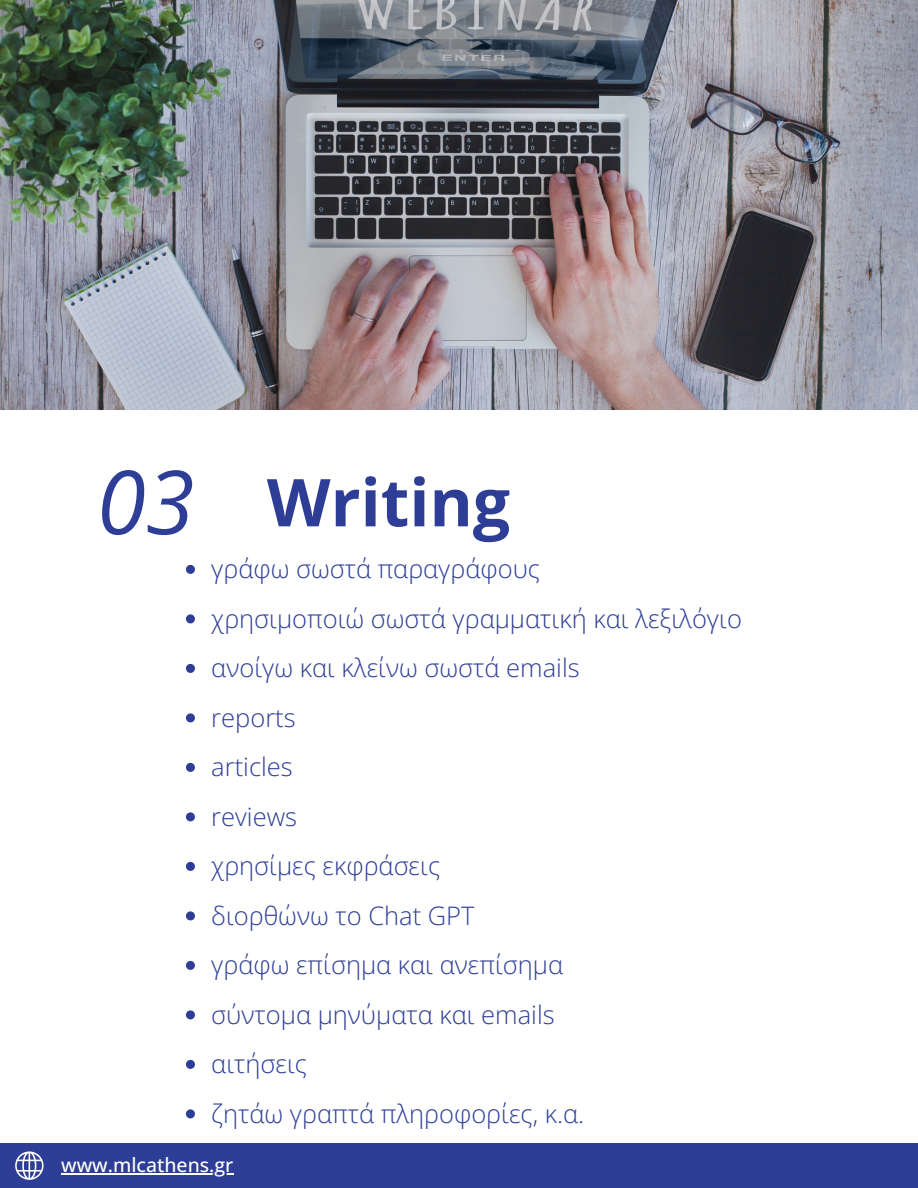
<style>
.page{position:relative;width:918px;height:1188px;background:#fff}
.page>*{position:absolute;margin:0;border:0;box-sizing:border-box;transform-origin:0 0}
.t1{font:italic 88.5px "Open Sans";color:#2e3e96}
.t2{font:700 66px "Open Sans";color:#2e3e96}
.t3{font:300 25.5px "Open Sans";color:#2e3e96}
.t4{font:500 19.5px "Open Sans";color:#fff}
</style>
<div class="page">
<img style="left:0;top:0;width:918px;height:410px">
<svg style="left:186px;top:565px;width:9px;height:9px"></svg>
<svg style="left:186px;top:614px;width:9px;height:9px"></svg>
<svg style="left:186px;top:664px;width:9px;height:9px"></svg>
<svg style="left:186px;top:713px;width:9px;height:9px"></svg>
<svg style="left:186px;top:763px;width:9px;height:9px"></svg>
<svg style="left:186px;top:812px;width:9px;height:9px"></svg>
<svg style="left:186px;top:862px;width:9px;height:9px"></svg>
<svg style="left:186px;top:911px;width:9px;height:9px"></svg>
<svg style="left:186px;top:961px;width:9px;height:9px"></svg>
<svg style="left:186px;top:1010px;width:9px;height:9px"></svg>
<svg style="left:186px;top:1060px;width:9px;height:9px"></svg>
<svg style="left:186px;top:1109px;width:9px;height:9px"></svg>
<div style="left:0;top:1143px;width:918px;height:45px;background:#2e3e96"></div>
<hr style="left:61px;top:1174px;width:172px;height:1px;background:#fff">
<svg style="left:15px;top:1151px;width:28px;height:29px"></svg>
<p class="t1" style="left:97px;top:440px;width:99px">03</p>
<p class="t2" style="left:267px;top:456px;width:245px">Writing</p>
<p class="t3" style="left:211px;top:551px;width:330px">γράφω σωστά παραγράφους</p>
<p class="t3" style="left:211px;top:601px;width:532px">χρησιμοποιώ σωστά γραμματική και λεξιλόγιο</p>
<p class="t3" style="left:211px;top:650px;width:370px">ανοίγω και κλείνω σωστά emails</p>
<p class="t3" style="left:211px;top:700px;width:86px">reports</p>
<p class="t3" style="left:211px;top:749px;width:83px">articles</p>
<p class="t3" style="left:211px;top:799px;width:87px">reviews</p>
<p class="t3" style="left:211px;top:848px;width:230px">χρησίμες εκφράσεις</p>
<p class="t3" style="left:211px;top:898px;width:265px">διορθώνω το Chat GPT</p>
<p class="t3" style="left:211px;top:947px;width:353px">γράφω επίσημα και ανεπίσημα</p>
<p class="t3" style="left:211px;top:997px;width:345px">σύντομα μηνύματα και emails</p>
<p class="t3" style="left:211px;top:1046px;width:97px">αιτήσεις</p>
<p class="t3" style="left:211px;top:1096px;width:375px">ζητάω γραπτά πληροφορίες, κ.α.</p>
<p class="t4" style="left:61px;top:1152px;width:174px">www.mlcathens.gr</p>
</div>
